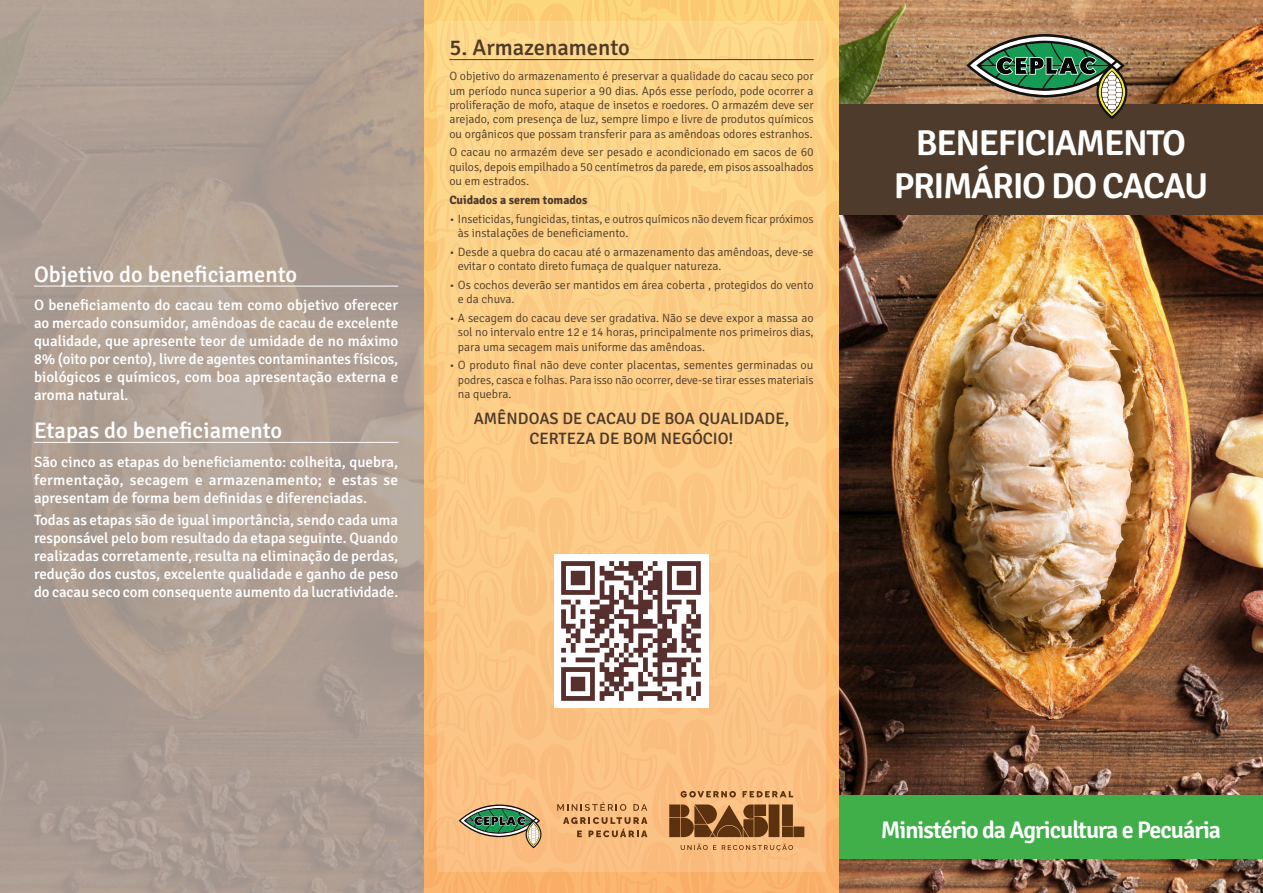
<style>
.page{position:relative;width:1263px;height:893px;background:#fff}
.page>*{position:absolute;margin:0;border:0;box-sizing:border-box;transform-origin:0 0}
.t1{font:600 36px/43.2px "Signika";letter-spacing:-.04em;color:#fff;text-align:center}
.t2{font:600 24px "Signika";letter-spacing:-.04em;color:#fff}
.t3{font:500 22.5px "Signika";color:#fff}
.t4{font:500 22.5px "Signika";color:#4f3b2b}
.t5{font:500 16.5px/19.8px "Signika";color:#4f3b2b;text-align:center}
.t6{font:500 15px/18px "Signika";color:#fff;text-align:justify}
.t7{font:300 12px/14.4px "Signika";color:#4f3b2b;text-align:justify}
.t8{font:700 12px "Signika";color:#4f3b2b}
</style>
<div class="page">
<div style="left:0;top:0;width:1263px;height:893px;background:linear-gradient(to bottom,#fcd074,#fab16a)"></div>
<div style="left:437px;top:21px;width:389px;height:851px;background:linear-gradient(to bottom,#fcd789,#fbbe81)"></div>
<img style="left:839px;top:0;width:424px;height:893px">
<img style="left:0;top:0;width:424px;height:893px">
<hr style="left:449px;top:59px;width:365px;height:1px;background:#4f3b2b">
<div style="left:839px;top:104px;width:424px;height:111px;background:#4f3b2b"></div>
<div style="left:839px;top:795px;width:424px;height:64px;background:#40ae49"></div>
<hr style="left:34px;top:286px;width:364px;height:1px;background:#fff">
<hr style="left:34px;top:442px;width:364px;height:1px;background:#fff">
<svg style="left:459px;top:804px;width:82px;height:44px;background:#9e9b71"></svg>
<svg style="left:557px;top:802px;width:69px;height:9px"></svg>
<svg style="left:633px;top:804px;width:14px;height:7px"></svg>
<svg style="left:563px;top:817px;width:84px;height:20px;background:#ce9862"></svg>
<svg style="left:681px;top:844px;width:112px;height:7px"></svg>
<svg style="left:680px;top:791px;width:113px;height:6px"></svg>
<svg style="left:669px;top:804px;width:135px;height:33px;background:#85562d"></svg>
<img style="left:555px;top:554px;width:153px;height:153px">
<svg style="left:966px;top:34px;width:161px;height:85px"></svg>
<p class="t3" style="left:34px;top:257px;width:265px">Objetivo do beneficiamento</p>
<p class="t6" style="left:34px;top:295px;width:366px">O beneficiamento do cacau tem como objetivo oferecer ao mercado consumidor, amêndoas de cacau de excelente qualidade, que apresente teor de umidade de no máximo 8% (oito por cento), livre de agentes contaminantes físicos, biológicos e químicos, com boa apresentação externa e aroma natural.</p>
<p class="t3" style="left:34px;top:413px;width:250px">Etapas do beneficiamento</p>
<p class="t6" style="left:34px;top:451px;width:366px">São cinco as etapas do beneficiamento: colheita, quebra, fermentação, secagem e armazenamento; e estas se apresentam de forma bem definidas e diferenciadas.</p>
<p class="t6" style="left:34px;top:510px;width:366px">Todas as etapas são de igual importância, sendo cada uma responsável pelo bom resultado da etapa seguinte. Quando realizadas corretamente, resulta na eliminação de perdas, redução dos custos, excelente qualidade e ganho de peso do cacau seco com consequente aumento da lucratividade.</p>
<p class="t4" style="left:449px;top:30px;width:182px">5. Armazenamento</p>
<p class="t7" style="left:449px;top:68px;width:366px">O objetivo do armazenamento é preservar a qualidade do cacau seco por um período nunca superior a 90 dias. Após esse período, pode ocorrer a proliferação de mofo, ataque de insetos e roedores. O armazém deve ser arejado, com presença de luz, sempre limpo e livre de produtos químicos ou orgânicos que possam transferir para as amêndoas odores estranhos.</p>
<p class="t7" style="left:449px;top:144px;width:366px">O cacau no armazém deve ser pesado e acondicionado em sacos de 60 quilos, depois empilhado a 50 centímetros da parede, em pisos assoalhados ou em estrados.</p>
<p class="t8" style="left:449px;top:190px;width:140px">Cuidados a serem tomados</p>
<p class="t7" style="left:458px;top:211px;width:357px;text-indent:-9px">• Inseticidas, fungicidas, tintas, e outros químicos não devem ficar próximos às instalações de beneficiamento.</p>
<p class="t7" style="left:458px;top:244px;width:357px;text-indent:-9px">• Desde a quebra do cacau até o armazenamento das amêndoas, deve-se evitar o contato direto fumaça de qualquer natureza.</p>
<p class="t7" style="left:458px;top:277px;width:357px;text-indent:-9px">• Os cochos deverão ser mantidos em área coberta , protegidos do vento e da chuva.</p>
<p class="t7" style="left:458px;top:310px;width:357px;text-indent:-9px">• A secagem do cacau deve ser gradativa. Não se deve expor a massa ao sol no intervalo entre 12 e 14 horas, principalmente nos primeiros dias, para uma secagem mais uniforme das amêndoas.</p>
<p class="t7" style="left:458px;top:357px;width:357px;text-indent:-9px">• O produto final não deve conter placentas, sementes germinadas ou podres, casca e folhas. Para isso não ocorrer, deve-se tirar esses materiais na quebra.</p>
<p class="t5" style="left:474px;top:407px;width:317px">AMÊNDOAS DE CACAU DE BOA QUALIDADE,<br>CERTEZA DE BOM NEGÓCIO!</p>
<p class="t1" style="left:894px;top:118px;width:316px">BENEFICIAMENTO<br>PRIMÁRIO DO CACAU</p>
<p class="t2" style="left:881px;top:811px;width:342px">Ministério da Agricultura e Pecuária</p>
</div>
